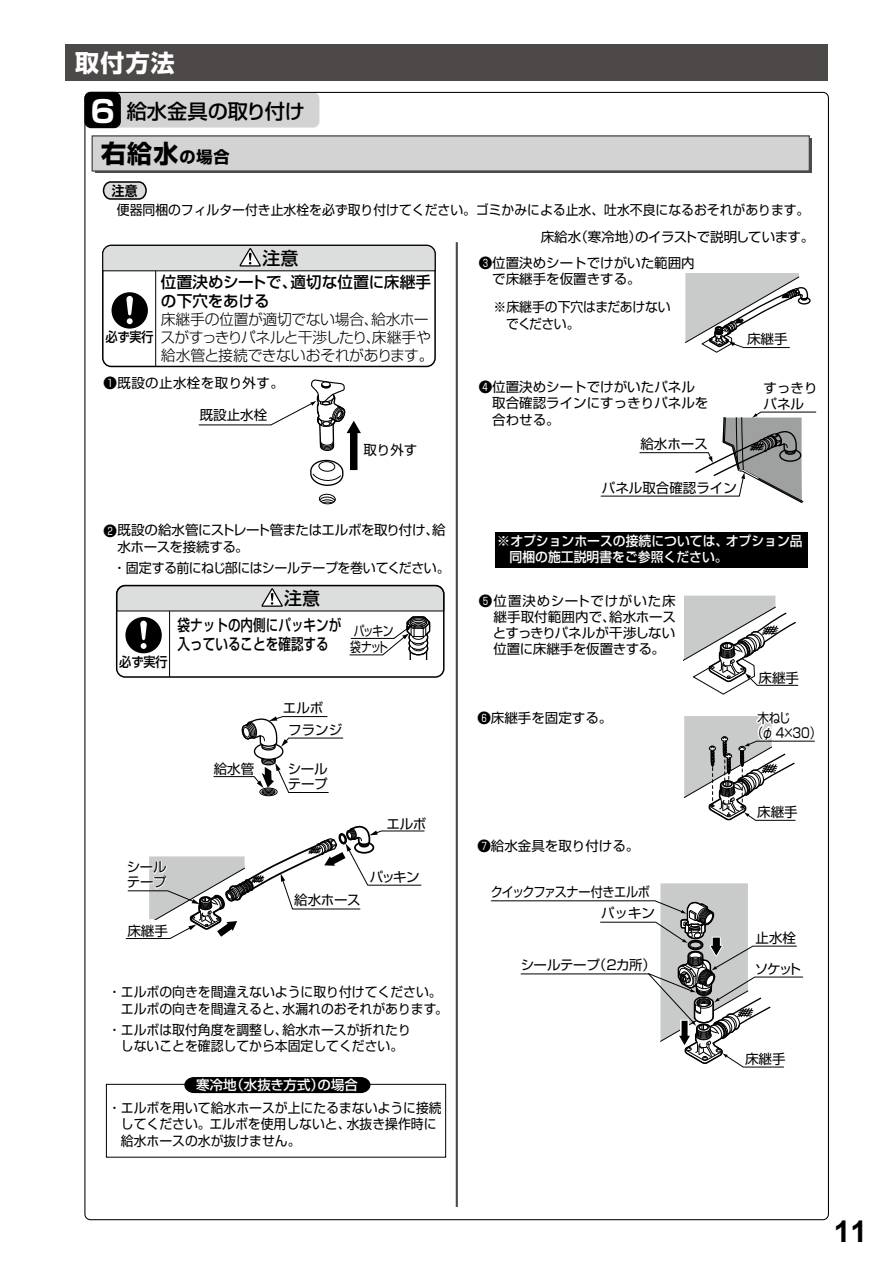
<style>
.page{position:relative;width:893px;height:1263px;background:#fff}
.page>*{position:absolute;margin:0;border:0;box-sizing:border-box;transform-origin:0 0}
.t1{font:700 30px "Arial";color:#000}
.t2{font:700 24.9px "Shin Go Pro";color:#000}
.t3{font:700 24px "Shin Go Pro";color:#fff}
.t4{font:500 20.25px "Shin Go Pro";color:#000}
.t5{font:500 18px "Shin Go Pro";color:#000}
.t6{font:500 15.75px/18.9px "Shin Go Pro";color:#000;scale:.8 1}
.t7{font:500 15.75px "Shin Go Pro";color:#000}
.t8{font:300 15px/18px "Shin Go Pro";letter-spacing:-.03em;color:#000}
.t9{font:13.5px/16.5px "Shin Go Pro";color:#000;scale:.95 1}
.t10{font:13.5px/16.2px "Shin Go Pro";color:#000}
.t11{font:13.5px/16.2px "Shin Go Pro";letter-spacing:-.03em;color:#000}
.t12{font:500 13.5px/16.5px "Shin Go Pro";color:#fff}
.t13{font:13.5px "Shin Go Pro";letter-spacing:-.04em;color:#000}
.t14{font:13.5px/16.5px "Shin Go Pro";letter-spacing:-.02em;color:#000;scale:.95 1}
.t15{font:13.5px "Shin Go Pro";letter-spacing:-.045em;color:#000;scale:.9 1}
.t16{font:13.5px "Shin Go Pro";letter-spacing:.06em;color:#000}
.t17{font:13.5px "Shin Go Pro";letter-spacing:.03em;color:#000}
.t18{font:13.5px "Shin Go Pro";letter-spacing:-.035em;color:#000}
.t19{font:13.5px/15px "Shin Go Pro";color:#000;scale:.85 1}
.t20{font:13.5px/16.2px "Shin Go Pro";letter-spacing:-.13em;color:#000;scale:.8 1}
.t21{font:500 13.5px "Shin Go Pro";letter-spacing:-.01em;color:#000;scale:.9 1}
.t22{font:700 13.5px "Shin Go Pro De";color:#000;scale:.95 1}
.s1{font-weight:700;font-size:30.3px;color:#fff}
.s2{font-size:16.2px}
</style>
<div class="page">
<div style="left:65px;top:44px;width:763px;height:36px;background:#4c4948"></div>
<svg style="left:310px;top:460px;width:34px;height:26px"></svg>
<div style="left:319px;top:461px;width:16px;height:11px;border:1px solid #000;border-radius:50%"></div>
<svg style="left:319px;top:494px;width:17px;height:10px"></svg>
<div style="left:350px;top:431px;width:7px;height:39px;background:#000"></div>
<hr style="left:456px;top:242px;width:2px;height:965px;background:#4c4948">
<div style="left:495px;top:532px;width:312px;height:36px;background:#000"></div>
<div style="left:116px;top:585px;width:329px;height:93px;border:2px solid #000;border-radius:8px"></div>
<hr style="left:169px;top:611px;width:1px;height:65px;background:#000">
<svg style="left:116px;top:585px;width:329px;height:74px"></svg>
<div style="left:106px;top:1084px;width:340px;height:73px;border:1px solid #000"></div>
<div style="left:184px;top:1077px;width:186px;height:16px;background:#000"></div>
<svg style="left:600px;top:411px;width:216px;height:92px"></svg>
<svg style="left:684px;top:596px;width:114px;height:99px"></svg>
<svg style="left:683px;top:716px;width:132px;height:105px"></svg>
<svg style="left:490px;top:883px;width:313px;height:185px"></svg>
<svg style="left:198px;top:379px;width:163px;height:72px"></svg>
<div style="left:102px;top:245px;width:334px;height:122px;border:2px solid #000;border-radius:8px"></div>
<hr style="left:155px;top:271px;width:1px;height:95px;background:#000">
<div style="left:112px;top:292px;width:36px;height:37px;background:#000;border-radius:50%"></div>
<svg style="left:126px;top:296px;width:7px;height:28px"></svg>
<svg style="left:102px;top:245px;width:334px;height:27px;background:#c9caca"></svg>
<svg style="left:685px;top:273px;width:126px;height:80px"></svg>
<div style="left:84px;top:92px;width:235px;height:36px;background:#d3d3d4;border-radius:6px"></div>
<div style="left:85px;top:92px;width:35px;height:36px;background:#000;border-radius:6px"></div>
<div style="left:84px;top:92px;width:37px;height:36px;border:1px solid #000;border-radius:6px"></div>
<div style="left:95px;top:138px;width:717px;height:35px;background:#4c4948"></div>
<div style="left:92px;top:136px;width:717px;height:35px;background:#d3d3d4"></div>
<div style="left:92px;top:135px;width:718px;height:36px;border:1px solid #4c4948"></div>
<div style="left:259px;top:787px;width:19px;height:9px;border:1px solid #000;border-radius:50%"></div>
<svg style="left:213px;top:716px;width:131px;height:79px"></svg>
<svg style="left:125px;top:825px;width:300px;height:114px"></svg>
<svg style="left:102px;top:181px;width:45px;height:19px"></svg>
<h3 class="t3" style="left:75px;top:44px;width:101px">取付方法</h3>
<h3 class="t4" style="left:90px;top:95px;width:216px"><span class="s1">6</span> 給水金具の取り付け</h3>
<h2 class="t2" style="left:101px;top:134px;width:130px">右給水<span class="s2">の場合</span></h2>
<p class="t22" style="left:112px;top:179px;width:28px">注意</p>
<p class="t9" style="left:117px;top:200px;width:731px">便器同梱のフィルター付き止水栓を必ず取り付けてください。ゴミかみによる止水、吐水不良になるおそれがあります。</p>
<h3 class="t5" style="left:262px;top:243px;width:37px">注意</h3>
<p class="t11" style="left:541px;top:227px;width:275px">床給水（寒冷地）のイラストで説明しています。</p>
<p class="t10" style="left:479px;top:253px;width:217px">❸位置決めシートでけがいた範囲内</p>
<p class="t7" style="left:161px;top:269px;width:272px">位置決めシートで、適切な位置に床継手</p>
<p class="t10" style="left:479px;top:270px;width:163px">　で床継手を仮置きする。</p>
<p class="t7" style="left:161px;top:288px;width:110px">の下穴をあける</p>
<p class="t8" style="left:161px;top:308px;width:275px">床継手の位置が適切でない場合、給水ホースがすっきりパネルと干渉したり、床継手や給水管と接続できないおそれがあります。</p>
<p class="t14" style="left:494px;top:297px;width:188px">※床継手の下穴はまだあけない　でください。</p>
<p class="t21" style="left:105px;top:326px;width:55px">必ず実行</p>
<p class="t17" style="left:104px;top:372px;width:182px">❶既設の止水栓を取り外す。</p>
<p class="t10" style="left:479px;top:377px;width:231px">❹位置決めシートでけがいたパネル　取合確認ラインにすっきりパネルを　合わせる。</p>
<p class="t10" style="left:200px;top:405px;width:69px">既設止水栓</p>
<p class="t10" style="left:363px;top:440px;width:56px">取り外す</p>
<p class="t10" style="left:640px;top:434px;width:69px">給水ホース</p>
<p class="t10" style="left:602px;top:478px;width:136px">パネル取合確認ライン</p>
<p class="t10" style="left:747px;top:329px;width:42px">床継手</p>
<p class="t10" style="left:764px;top:378px;width:56px">すっきりパネル</p>
<p class="t11" style="left:117px;top:520px;width:330px;text-indent:-14px">❷既設の給水管にストレート管またはエルボを取り付け、給水ホースを接続する。</p>
<p class="t13" style="left:113px;top:556px;width:339px">・固定する前にねじ部にはシールテープを巻いてください。</p>
<p class="t21" style="left:119px;top:651px;width:55px">必ず実行</p>
<h3 class="t5" style="left:284px;top:583px;width:37px">注意</h3>
<p class="t6" style="left:178px;top:614px;width:206px">袋ナットの内側にパッキンが入っていることを確認する</p>
<p class="t20" style="left:350px;top:621px;width:56px">パッキン袋ナット</p>
<p class="t10" style="left:127px;top:858px;width:41px;line-height:15px">シールテープ</p>
<p class="t10" style="left:127px;top:921px;width:42px">床継手</p>
<p class="t10" style="left:288px;top:695px;width:55px;line-height:21.9px;text-indent:-5px">エルボ<br>フランジ</p>
<p class="t10" style="left:214px;top:759px;width:42px">給水管</p>
<p class="t10" style="left:288px;top:760px;width:41px;line-height:15px">シールテープ</p>
<p class="t10" style="left:386px;top:814px;width:42px">エルボ</p>
<p class="t10" style="left:294px;top:890px;width:68px">給水ホース</p>
<p class="t10" style="left:370px;top:867px;width:51px">パッキン</p>
<p class="t9" style="left:108px;top:982px;width:359px">・エルボの向きを間違えないように取り付けてください。　エルボの向きを間違えると、水漏れのおそれがあります。</p>
<p class="t9" style="left:108px;top:1019px;width:320px">・エルボは取付角度を調整し、給水ホースが折れたり　しないことを確認してから本固定してください。</p>
<p class="t12" style="left:196px;top:1075px;width:163px">寒冷地（水抜き方式）の場合</p>
<p class="t9" style="left:108px;top:1098px;width:353px">・エルボを用いて給水ホースが上にたるまないように接続　してください。エルボを使用しないと、水抜き操作時に　給水ホースの水が抜けません。</p>
<p class="t12" style="left:497px;top:531px;width:307px">※オプションホースの接続については、オプション品　同梱の施工説明書をご参照ください。</p>
<p class="t16" style="left:479px;top:590px;width:198px">❺位置決めシートでけがいた床</p>
<p class="t10" style="left:493px;top:607px;width:185px;text-align:justify">継手取付範囲内で、給水ホースとすっきりパネルが干渉しない位置に床継手を仮置きする。</p>
<p class="t10" style="left:477px;top:708px;width:136px">❻床継手を固定する。</p>
<p class="t10" style="left:477px;top:836px;width:163px">❼給水金具を取り付ける。</p>
<p class="t15" style="left:491px;top:880px;width:179px">クイックファスナー付きエルボ</p>
<p class="t10" style="left:601px;top:903px;width:55px">パッキン</p>
<p class="t18" style="left:521px;top:954px;width:137px">シールテープ（2カ所）</p>
<p class="t10" style="left:759px;top:668px;width:42px">床継手</p>
<p class="t19" style="left:752px;top:708px;width:83px;text-indent:6px">木ねじ<br>（φ 4×30）</p>
<p class="t10" style="left:757px;top:803px;width:42px">床継手</p>
<p class="t10" style="left:756px;top:928px;width:42px">止水栓</p>
<p class="t10" style="left:755px;top:959px;width:48px">ソケット</p>
<p class="t10" style="left:745px;top:1049px;width:42px">床継手</p>
<h1 class="t1" style="left:834px;top:1211px;width:35px">11</h1>
</div>
